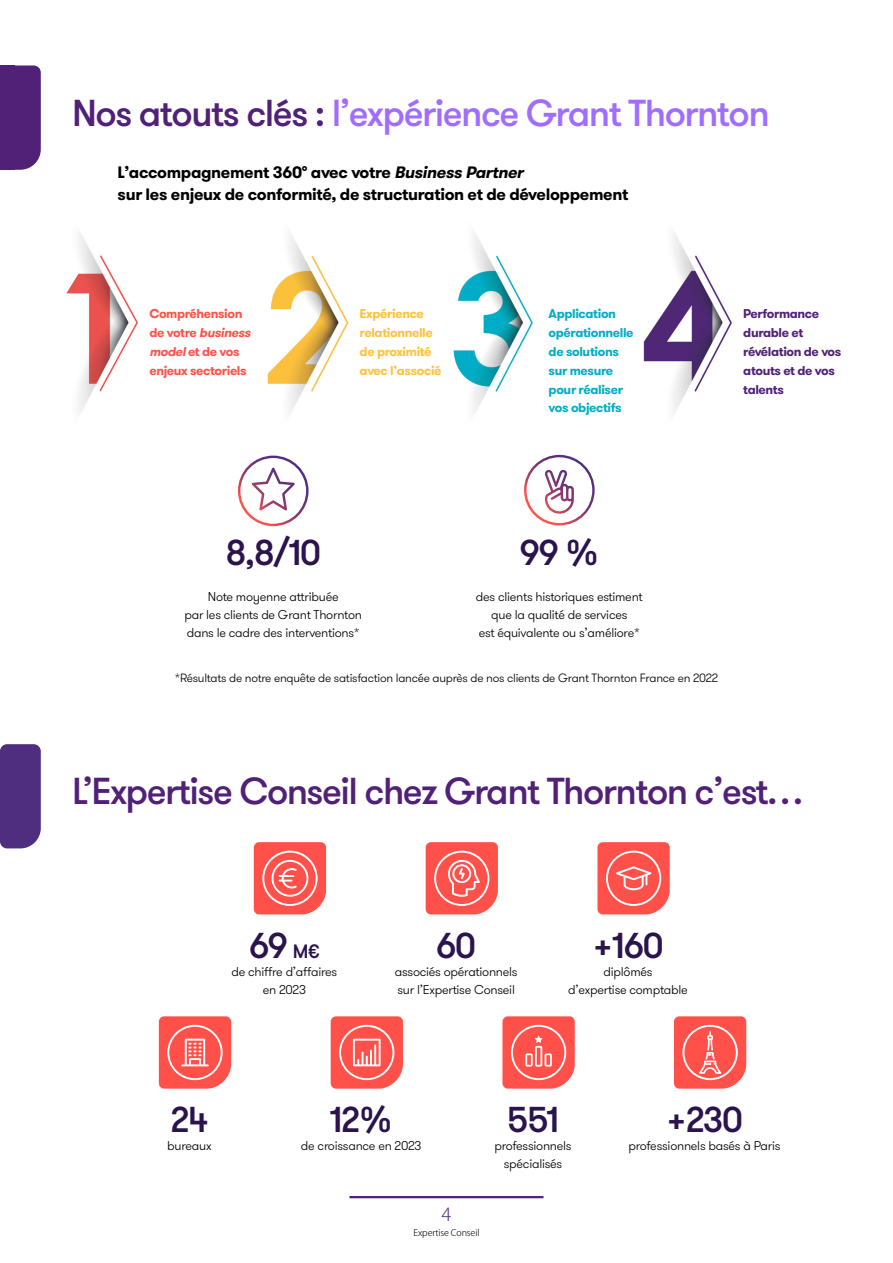
<style>
.page{position:relative;width:893px;height:1263px;background:#fff}
.page>*{position:absolute;margin:0;border:0;box-sizing:border-box;transform-origin:0 0}
.t1{font:500 37.5px "GT Walsheim Pro";letter-spacing:-.04em;color:#512178}
.t2{font:500 37.5px "GT Walsheim Pro";letter-spacing:-.04em;color:#a06dff}
.t3{font:500 36px "GT Walsheim Pro";letter-spacing:-.04em;color:#2b144d}
.t4{font:300 18px "Koz Go Pr 6 N";color:#533685}
.t5{font:700 16.5px/22.5px "GT Walsheim Pro";letter-spacing:-.02em;color:#000}
.t6{font:300 12.75px/18px "GT Walsheim Pro";letter-spacing:-.02em;color:#000;text-align:center}
.t7{font:700 12.75px/18.8px "GT Walsheim Pro";letter-spacing:-.03em;color:#00adc6}
.t8{font:700 12.75px/18.8px "GT Walsheim Pro";letter-spacing:-.03em;color:#ff5149}
.t9{font:700 12.75px/18.8px "GT Walsheim Pro";letter-spacing:-.03em;color:#512178}
.t10{font:700 12.75px/18.8px "GT Walsheim Pro";letter-spacing:-.03em;color:#ffc23d}
.t11{font:300 12px "GT Walsheim Pro";letter-spacing:-.02em;color:#000}
.t12{font:300 9px "Koz Go Pr 6 N";letter-spacing:-.01em;color:#000}
.s1{color:#512178}
.s2{font-style:italic}
.s3{font-size:19.35px}
</style>
<div class="page">
<img style="left:5px;top:233px;width:742px;height:966px">
<div style="left:0;top:744px;width:41px;height:104px;background:#4f2d7f"></div>
<hr style="left:349px;top:1196px;width:194px;height:2px;background:#512178">
<svg style="left:254px;top:842px;width:72px;height:72px;background:#ff6b65"></svg>
<svg style="left:159px;top:1016px;width:72px;height:73px;background:#ff6b64"></svg>
<svg style="left:524px;top:455px;width:71px;height:71px"></svg>
<svg style="left:238px;top:456px;width:71px;height:70px"></svg>
<svg style="left:597px;top:842px;width:73px;height:72px;background:#ff6962"></svg>
<svg style="left:426px;top:842px;width:72px;height:72px;background:#ff6c65"></svg>
<svg style="left:331px;top:1016px;width:72px;height:73px;background:#ff6c66"></svg>
<svg style="left:502px;top:1016px;width:73px;height:73px;background:#ff6b64"></svg>
<svg style="left:674px;top:1016px;width:72px;height:73px;background:#ff6962"></svg>
<svg style="left:15px;top:65px;width:26px;height:105px;background:#5a2c7f"></svg>
<div style="left:0;top:65px;width:15px;height:105px;background:#512178"></div>
<h1 class="t2" style="left:72px;top:89px;width:699px"><span class="s1">Nos atouts clés :</span> l’expérience Grant Thornton</h1>
<p class="t5" style="left:118px;top:161px;width:512px">L’accompagnement 360° avec votre <span class="s2">Business Partner<br></span>sur les enjeux de conformité, de structuration et de développement</p>
<p class="t10" style="left:360px;top:305px;width:83px">Expérience relationnelle de proximité avec l’associé</p>
<p class="t9" style="left:743px;top:305px;width:100px">Performance durable et révélation de vos atouts et de vos talents</p>
<p class="t8" style="left:149px;top:305px;width:106px">Compréhension d e vo t re <span class="s2">business model</span>et de vos enjeux sectoriels</p>
<p class="t7" style="left:549px;top:305px;width:86px">Application opérationnelle de solutions sur mesure pour réaliser vos objectifs</p>
<h2 class="t3" style="left:225px;top:530px;width:97px">8,8/10</h2>
<p class="t6" style="left:184px;top:588px;width:179px">Note moyenne attribuée<br>par les clients de Grant Thornton dans le cadre des interventions*</p>
<h2 class="t3" style="left:519px;top:530px;width:81px">99 %</h2>
<p class="t6" style="left:476px;top:588px;width:168px">des clients historiques estiment que la qualité de services<br>est équivalente ou s’améliore*</p>
<p class="t11" style="left:175px;top:670px;width:545px">*Résultats de notre enquête de satisfaction lancée auprès de nos clients de Grant Thornton France en 2022</p>
<h1 class="t1" style="left:72px;top:768px;width:733px">L’Expertise Conseil chez Grant Thornton c’est…</h1>
<h2 class="t3" style="left:249px;top:923px;width:72px">69 <span class="s3">M€</span></h2>
<p class="t6" style="left:231px;top:963px;width:107px">de chiffre d’affaires en 2023</p>
<h2 class="t3" style="left:436px;top:923px;width:41px">60</h2>
<p class="t6" style="left:395px;top:963px;width:124px;text-align:left">associés opérationnels sur l’Expertise Conseil</p>
<h2 class="t3" style="left:593px;top:923px;width:72px">+160</h2>
<p class="t6" style="left:568px;top:963px;width:121px">diplômés<br>d’expertise comptable</p>
<h2 class="t3" style="left:171px;top:1097px;width:39px">24</h2>
<p class="t6" style="left:167px;top:1137px;width:46px">bureaux</p>
<h2 class="t3" style="left:330px;top:1097px;width:65px">12%</h2>
<p class="t6" style="left:301px;top:1137px;width:122px">de croissance en 2023</p>
<h3 class="t4" style="left:442px;top:1204px;width:11px">4</h3>
<p class="t12" style="left:413px;top:1227px;width:68px">Expertise Conseil</p>
<h2 class="t3" style="left:507px;top:1097px;width:54px">551</h2>
<p class="t6" style="left:494px;top:1137px;width:79px">professionnels spécialisés</p>
<h2 class="t3" style="left:666px;top:1097px;width:78px">+230</h2>
<p class="t6" style="left:629px;top:1137px;width:153px">professionnels basés à Paris</p>
</div>
